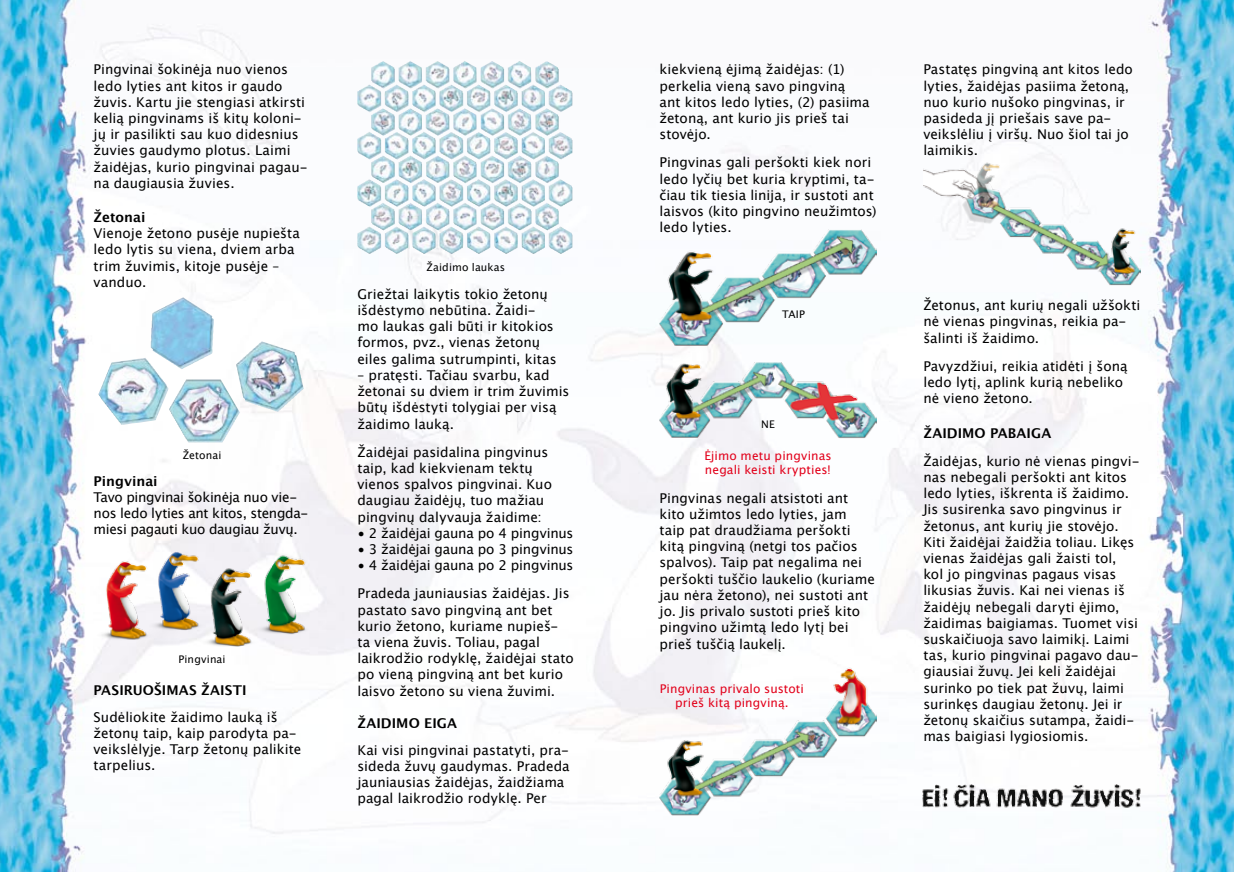
<style>
.page{position:relative;width:1234px;height:872px;background:#fff}
.page>*{position:absolute;margin:0;border:0;box-sizing:border-box;transform-origin:0 0}
.t1{font:13.5px/16.2px "Lucida Grande";color:#000}
.t2{font:13.5px/16.2px "Lucida Grande";letter-spacing:-.025em;color:#000}
.t3{font:700 13.5px "Lucida Grande";letter-spacing:.005em;color:#000}
.t4{font:12px/14.4px "Lucida Grande";letter-spacing:.01em;color:#e2001a}
.t5{font:10.5px "Lucida Grande";letter-spacing:.015em;color:#000}
</style>
<div class="page">
<hr style="left:1233px;top:0;width:1px;height:872px;background:#000">
<img style="left:0;top:0;width:1233px;height:872px">
<img style="left:150px;top:298px;width:64px;height:71px">
<img style="left:400px;top:61px;width:131px;height:28px">
<img style="left:94px;top:551px;width:216px;height:95px">
<img style="left:659px;top:230px;width:217px;height:116px">
<img style="left:659px;top:363px;width:217px;height:76px">
<img style="left:659px;top:657px;width:217px;height:158px">
<img style="left:923px;top:158px;width:217px;height:128px">
<img style="left:920px;top:783px;width:222px;height:28px">
<p class="t1" style="left:94px;top:62px;width:215px">Pingvinai šokinėja nuo vienos ledo lyties ant kitos ir gaudo žuvis. Kartu jie stengiasi atkirsti kelią pingvinams iš kitų koloni&shy;jų ir pasilikti sau kuo didesnius žuvies gaudymo plotus. Laimi žaidėjas, kurio pingvinai pagau&shy;na daugiausia žuvies.</p>
<p class="t3" style="left:94px;top:206px;width:53px">Žetonai</p>
<p class="t1" style="left:94px;top:225px;width:208px">Vienoje žetono pusėje nupiešta ledo lytis su viena, dviem arba trim žuvimis, kitoje pusėje – vanduo.</p>
<p class="t5" style="left:183px;top:449px;width:40px">Žetonai</p>
<p class="t3" style="left:94px;top:470px;width:66px">Pingvinai</p>
<p class="t2" style="left:94px;top:489px;width:216px">Tavo pingvinai šokinėja nuo vie&shy;nos ledo lyties ant kitos, stengda&shy;miesi pagauti kuo daugiau žuvų.</p>
<p class="t5" style="left:178px;top:653px;width:49px">Pingvinai</p>
<p class="t3" style="left:94px;top:679px;width:154px">PASIRUOŠIMAS ŽAISTI</p>
<p class="t1" style="left:94px;top:709px;width:209px">Sudėliokite žaidimo lauką iš žetonų taip, kaip parodyta pa&shy;veikslėlyje. Tarp žetonų palikite tarpelius.</p>
<p class="t5" style="left:426px;top:261px;width:80px">Žaidimo laukas</p>
<p class="t1" style="left:357px;top:286px;width:201px">Griežtai laikytis tokio žetonų išdėstymo nebūtina. Žaidi&shy;mo laukas gali būti ir kitokios formos, pvz., vienas žetonų eiles galima sutrumpinti, kitas</p>
<p class="t1" style="left:357px;top:367px;width:213px">– pratęsti. Tačiau svarbu, kad žetonai su dviem ir trim žuvimis būtų išdėstyti tolygiai per visą žaidimo lauką.</p>
<p class="t1" style="left:357px;top:444px;width:196px">Žaidėjai pasidalina pingvinus taip, kad kiekvienam tektų vienos spalvos pingvinai. Kuo daugiau žaidėjų, tuo mažiau pingvinų dalyvauja žaidime:</p>
<p class="t1" style="left:357px;top:525px;width:217px">• 2 žaidėjai gauna po 4 pingvinus</p>
<p class="t1" style="left:357px;top:541px;width:217px">• 3 žaidėjai gauna po 3 pingvinus</p>
<p class="t1" style="left:357px;top:551px;width:217px;line-height:28.2px">• 4 žaidėjai gauna po 2 pingvinus<br>Pradeda jauniausias žaidėjas. Jis</p>
<p class="t1" style="left:357px;top:602px;width:218px">pastato savo pingviną ant bet kurio žetono, kuriame nupieš&shy;ta viena žuvis. Toliau, pagal laikrodžio rodyklę, žaidėjai stato po vieną pingviną ant bet kurio laisvo žetono su viena žuvimi.</p>
<p class="t3" style="left:357px;top:712px;width:101px">ŽAIDIMO EIGA</p>
<p class="t1" style="left:357px;top:742px;width:214px">Kai visi pingvinai pastatyti, pra&shy;sideda žuvų gaudymas. Pradeda jauniausias žaidėjas, žaidžiama pagal laikrodžio rodyklę. Per</p>
<p class="t1" style="left:659px;top:62px;width:211px">kiekvieną ėjimą žaidėjas: (1) perkelia vieną savo pingviną ant kitos ledo lyties, (2) pasiima žetoną, ant kurio jis prieš tai stovėjo.</p>
<p class="t1" style="left:659px;top:155px;width:218px">Pingvinas gali peršokti kiek nori ledo lyčių bet kuria kryptimi, ta&shy;čiau tik tiesia linija, ir sustoti ant laisvos (kito pingvino neužimtos) ledo lyties.</p>
<p class="t5" style="left:782px;top:308px;width:24px">TAIP</p>
<p class="t5" style="left:761px;top:418px;width:15px">NE</p>
<p class="t4" style="left:704px;top:449px;width:129px">Ėjimo metu pingvinas negali keisti krypties!</p>
<p class="t1" style="left:659px;top:490px;width:217px">Pingvinas negali atsistoti ant kito užimtos ledo lyties, jam taip pat draudžiama peršokti kitą pingviną (netgi tos pačios spalvos). Taip pat negalima nei peršokti tuščio laukelio (kuriame jau nėra žetono), nei sustoti ant jo. Jis privalo sustoti prieš kito pingvino užimtą ledo lytį bei prieš tuščią laukelį.</p>
<p class="t4" style="left:659px;top:681px;width:146px;text-align:center">Pingvinas privalo sustoti prieš kitą pingviną.</p>
<p class="t1" style="left:923px;top:62px;width:211px">Pastatęs pingviną ant kitos ledo lyties, žaidėjas pasiima žetoną, nuo kurio nušoko pingvinas, ir pasideda jį priešais save pa&shy;veikslėliu į viršų. Nuo šiol tai jo laimikis.</p>
<p class="t1" style="left:923px;top:297px;width:218px">Žetonus, ant kurių negali užšokti nė vienas pingvinas, reikia pa&shy;šalinti iš žaidimo.</p>
<p class="t1" style="left:923px;top:358px;width:206px">Pavyzdžiui, reikia atidėti į šoną ledo lytį, aplink kurią nebeliko nė vieno žetono.</p>
<p class="t3" style="left:923px;top:422px;width:129px">ŽAIDIMO PABAIGA</p>
<p class="t1" style="left:923px;top:453px;width:218px">Žaidėjas, kurio nė vienas pingvi&shy;nas nebegali peršokti ant kitos ledo lyties, iškrenta iš žaidimo.<br>Jis susirenka savo pingvinus ir žetonus, ant kurių jie stovėjo.<br>Kiti žaidėjai žaidžia toliau. Likęs vienas žaidėjas gali žaisti tol, kol jo pingvinas pagaus visas likusias žuvis. Kai nei vienas iš žaidėjų nebegali daryti ėjimo, žaidimas baigiamas. Tuomet visi suskaičiuoja savo laimikį. Laimi tas, kurio pingvinai pagavo dau&shy;giausiai žuvų. Jei keli žaidėjai surinko po tiek pat žuvų, laimi surinkęs daugiau žetonų. Jei ir žetonų skaičius sutampa, žaidi&shy;mas baigiasi lygiosiomis.</p>
</div>
